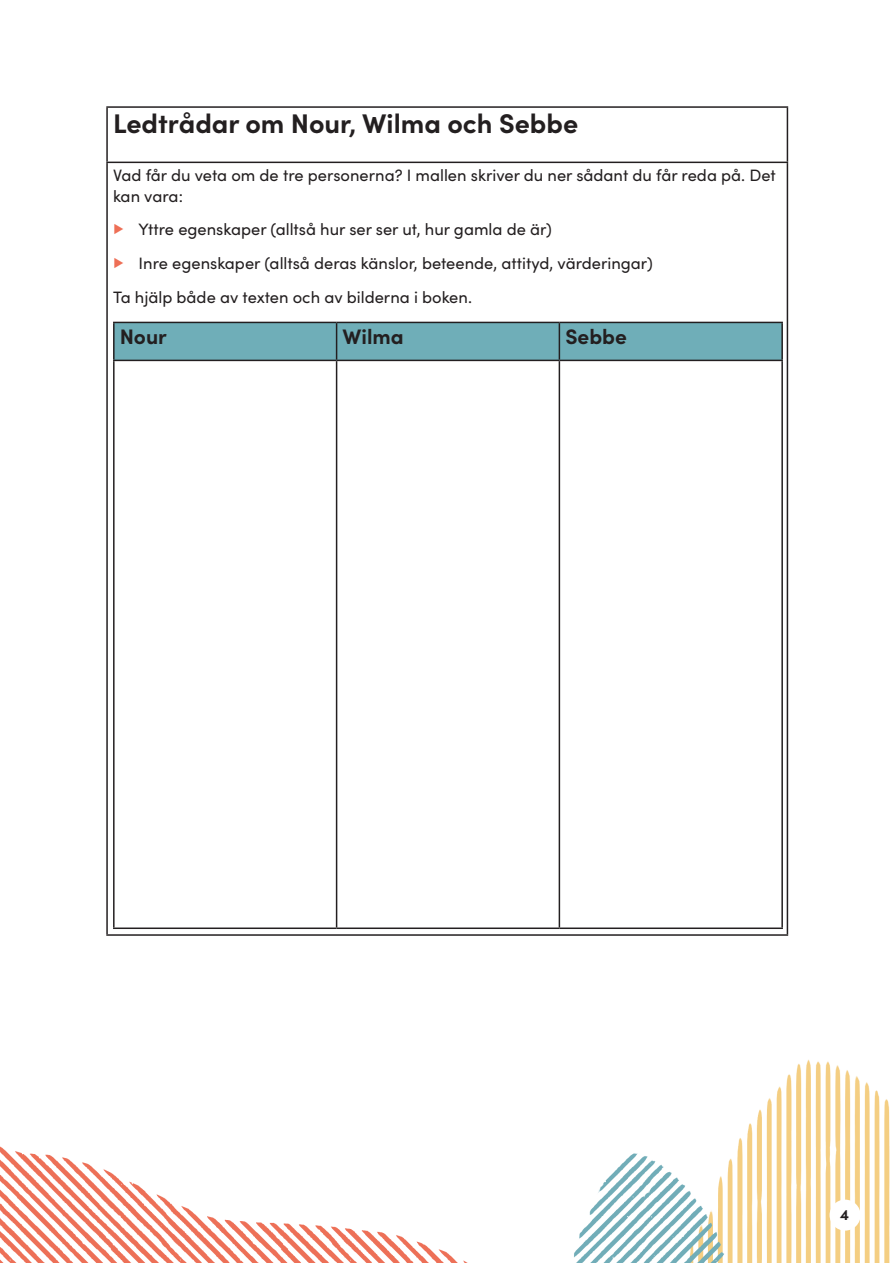
<style>
.page{position:relative;width:893px;height:1263px;background:#fff}
.page>*{position:absolute;margin:0;border:0;box-sizing:border-box;transform-origin:0 0}
.t1{font:700 27px "Sofia Pro";color:#231f20}
.t2{font:700 21px "Sofia Pro";color:#231f20}
.t3{font:16.5px/33.8px "Sofia Pro";color:#231f20}
.t4{font:700 15px "Sofia Pro";color:#231f20}
.s1{font-weight:700;color:#ee6f56}
</style>
<div class="page">
<img style="left:0;top:106px;width:890px;height:1157px">
<div style="left:830px;top:1199px;width:30px;height:31px;background:#fff;border-radius:50%"></div>
<hr style="left:106px;top:106px;width:682px;height:2px;background:#231f20">
<hr style="left:106px;top:108px;width:2px;height:54px;background:#231f20">
<hr style="left:787px;top:108px;width:1px;height:54px;background:#231f20">
<hr style="left:106px;top:162px;width:682px;height:1px;background:#231f20">
<hr style="left:106px;top:163px;width:2px;height:771px;background:#231f20">
<hr style="left:787px;top:163px;width:1px;height:771px;background:#231f20">
<hr style="left:106px;top:934px;width:682px;height:2px;background:#231f20">
<div style="left:115px;top:323px;width:666px;height:37px;background:#6faeb8"></div>
<hr style="left:113px;top:322px;width:224px;height:1px;background:#231f20">
<hr style="left:113px;top:323px;width:2px;height:37px;background:#231f20">
<hr style="left:337px;top:322px;width:222px;height:1px;background:#231f20">
<hr style="left:336px;top:323px;width:1px;height:37px;background:#231f20">
<hr style="left:559px;top:322px;width:224px;height:1px;background:#231f20">
<hr style="left:559px;top:323px;width:1px;height:37px;background:#231f20">
<hr style="left:781px;top:323px;width:2px;height:37px;background:#231f20">
<hr style="left:113px;top:360px;width:224px;height:1px;background:#231f20">
<hr style="left:113px;top:361px;width:2px;height:566px;background:#231f20">
<hr style="left:337px;top:360px;width:222px;height:1px;background:#231f20">
<hr style="left:336px;top:361px;width:1px;height:566px;background:#231f20">
<hr style="left:559px;top:360px;width:224px;height:1px;background:#231f20">
<hr style="left:559px;top:361px;width:1px;height:566px;background:#231f20">
<hr style="left:781px;top:361px;width:2px;height:566px;background:#231f20">
<hr style="left:113px;top:927px;width:224px;height:2px;background:#231f20">
<hr style="left:337px;top:927px;width:222px;height:2px;background:#231f20">
<hr style="left:559px;top:927px;width:224px;height:2px;background:#231f20">
<h1 class="t1" style="left:113px;top:103px;width:467px">Ledtrådar om Nour, Wilma och Sebbe</h1>
<p class="t3" style="left:113px;top:163px;width:664px;line-height:21px">Vad får du veta om de tre personerna? I mallen skriver du ner sådant du får reda på. Det kan vara:</p>
<p class="t3" style="left:113px;top:212px;width:541px"><span class="s1">▶</span> Yttre egenskaper (alltså hur ser ser ut, hur gamla de är)<br><span class="s1">▶</span> Inre egenskaper (alltså deras känslor, beteende, attityd, värderingar)<br>Ta hjälp både av texten och av bilderna i boken.</p>
<p class="t2" style="left:120px;top:320px;width:49px">Nour</p>
<p class="t2" style="left:343px;top:320px;width:63px">Wilma</p>
<p class="t2" style="left:565px;top:320px;width:63px">Sebbe</p>
<p class="t4" style="left:840px;top:1204px;width:10px">4</p>
</div>
